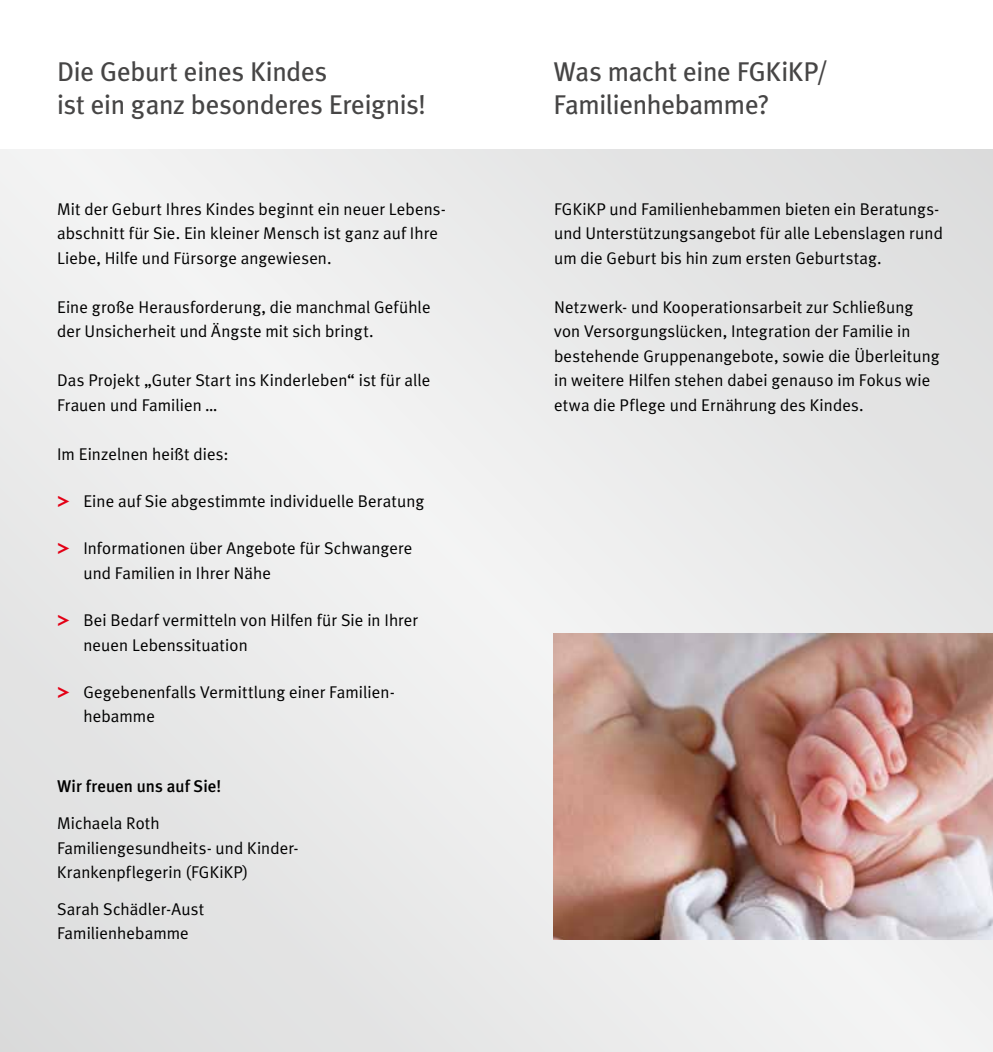
<style>
.page{position:relative;width:993px;height:1052px;background:#fff}
.page>*{position:absolute;margin:0;border:0;box-sizing:border-box;transform-origin:0 0}
.t1{font:27.12px/33.2px "Meta Plus";letter-spacing:-.01em;color:#464545}
.t2{font:16.97px/24.5px "Meta Plus Normal";letter-spacing:.005em;color:#000}
.t3{font:500 16.97px "Meta Plus";color:#000}
.s1{font-family:"Lucida Sans Std";font-weight:700;font-size:19.25px;color:#e30015}
</style>
<div class="page">
<div style="left:0;top:149px;width:992px;height:903px;background:#eaebeb"></div>
<img style="left:553px;top:634px;width:439px;height:305px">
<h1 class="t1" style="left:57px;top:54px;width:370px">Die Geburt eines Kindes<br>ist ein ganz besonderes Ereignis!</h1>
<h1 class="t1" style="left:553px;top:54px;width:276px">Was macht eine FGKiKP/<br>Familienhebamme?</h1>
<p class="t2" style="left:57px;top:196px;width:390px">Mit der Geburt Ihres Kindes beginnt ein neuer Lebens&shy;abschnitt für Sie. Ein kleiner Mensch ist ganz auf Ihre<br>Liebe, Hilfe und Fürsorge angewiesen.</p>
<p class="t2" style="left:57px;top:294px;width:375px">Eine große Herausforderung, die manchmal Gefühle der Unsicherheit und Ängste mit sich bringt.</p>
<p class="t2" style="left:57px;top:368px;width:375px">Das Projekt „Guter Start ins Kinderleben“ ist für alle<br>Frauen und Familien …</p>
<p class="t2" style="left:57px;top:441px;width:173px">Im Einzelnen heißt dies:</p>
<p class="t2" style="left:57px;top:488px;width:368px"><span class="s1">&gt;</span> Eine auf Sie abgestimmte individuelle Beratung</p>
<p class="t2" style="left:83px;top:536px;width:330px;text-indent:-26px"><span class="s1">&gt;</span> Informationen über Angebote für Schwangere und Familien in Ihrer Nähe</p>
<p class="t2" style="left:83px;top:607px;width:336px;text-indent:-26px"><span class="s1">&gt;</span> Bei Bedarf vermitteln von Hilfen für Sie in Ihrer neuen Lebenssituation</p>
<p class="t2" style="left:83px;top:679px;width:313px;text-indent:-26px"><span class="s1">&gt;</span> Gegebenenfalls Vermittlung einer Familien&shy;hebamme</p>
<p class="t3" style="left:57px;top:776px;width:165px">Wir freuen uns auf Sie!</p>
<p class="t2" style="left:57px;top:810px;width:243px">Michaela Roth<br>Familiengesundheits- und Kinder-<br>Krankenpflegerin (FGKiKP)</p>
<p class="t2" style="left:57px;top:896px;width:149px">Sarah Schädler-Aust<br>Familienhebamme</p>
<p class="t2" style="left:554px;top:196px;width:390px">FGKiKP und Familienhebammen bieten ein Beratungs&shy;und Unterstützungsangebot für alle Lebenslagen rund um die Geburt bis hin zum ersten Geburtstag.</p>
<p class="t2" style="left:554px;top:294px;width:387px">Netzwerk- und Kooperationsarbeit zur Schließung von Versorgungslücken, Integration der Familie in bestehende Gruppenangebote, sowie die Überleitung in weitere Hilfen stehen dabei genauso im Fokus wie etwa die Pflege und Ernährung des Kindes.</p>
</div>
